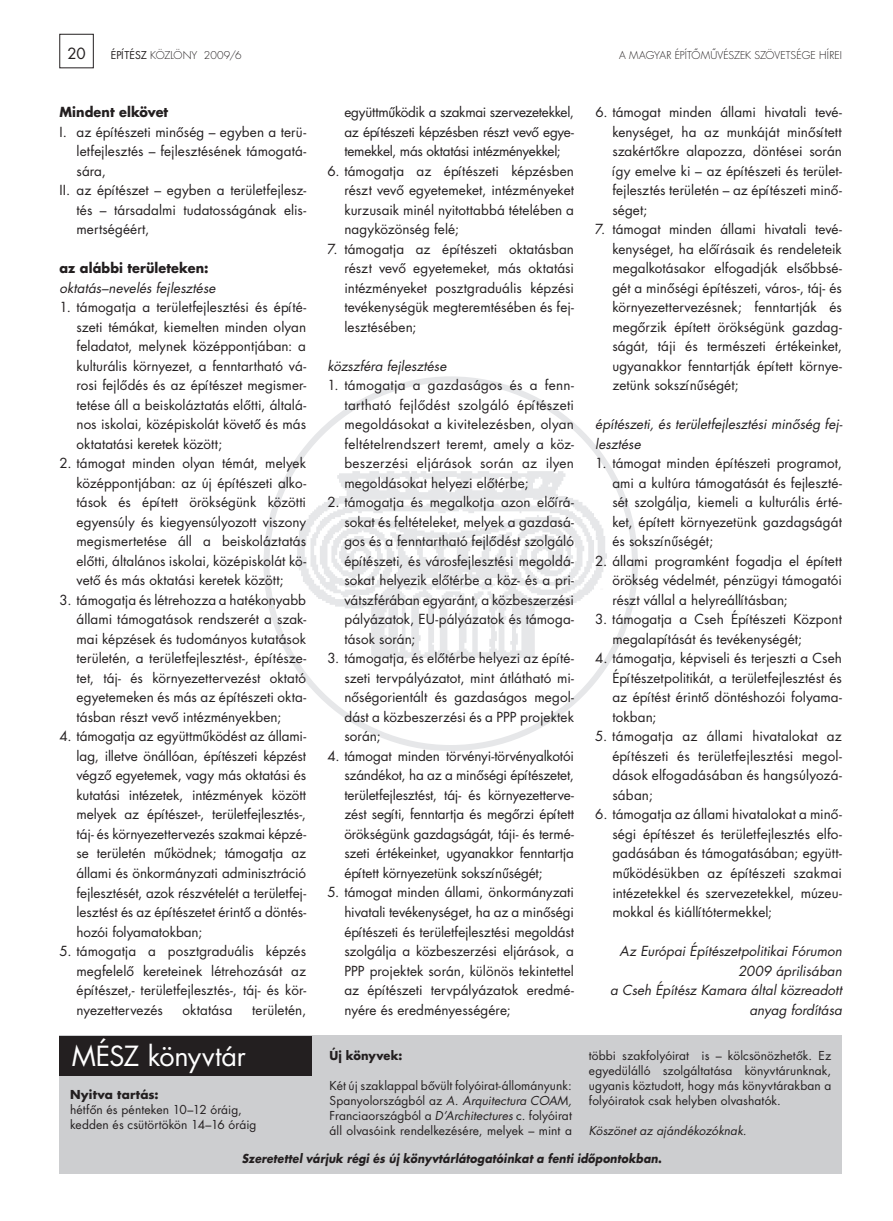
<style>
.page{position:relative;width:893px;height:1221px;background:#fff}
.page>*{position:absolute;margin:0;border:0;box-sizing:border-box;transform-origin:0 0}
.t1{font:27px "Futura Book H";color:#fff}
.t2{font:15px "Futura Book H";color:#231f20}
.t3{font:13.5px/19.5px "Futura Book H";letter-spacing:.005em;color:#231f20;text-align:justify}
.t4{font:13.5px/19.5px "Futura Book Oblique H";letter-spacing:.005em;color:#231f20}
.t5{font:13.5px "Futura Bold H";letter-spacing:.005em;color:#231f20;scale:.95 1}
.t6{font:12px/15px "Futura Book H";letter-spacing:.01em;color:#231f20}
.t7{font:12px "Futura Bold Oblique H";letter-spacing:.01em;color:#231f20;scale:.9 1}
.t8{font:12px "Futura Book Oblique H";letter-spacing:.005em;color:#231f20}
.t9{font:12px "Futura Bold H";letter-spacing:.015em;color:#231f20}
.t10{font:12px "Futura Bold H";letter-spacing:.015em;color:#231f20;scale:.95 1}
.t11{font:10.5px "Futura Light H";letter-spacing:.01em;color:#231f20}
.s1{font-family:"Futura Book H"}
.s2{font-family:"Futura Book Oblique H"}
</style>
<div class="page">
<img style="left:291px;top:458px;width:319px;height:211px">
<div style="left:60px;top:34px;width:34px;height:34px;border:1px solid #231f20"></div>
<div style="left:60px;top:1035px;width:782px;height:138px;background:#cdced0"></div>
<div style="left:60px;top:1035px;width:252px;height:40px;background:#231f20"></div>
<p class="t2" style="left:67px;top:43px;width:20px">20</p>
<p class="t11" style="left:111px;top:48px;width:132px"><span class="s1">Építész</span> KÖZLÖNY 2009/6</p>
<p class="t5" style="left:60px;top:103px;width:116px">Mindent elkövet</p>
<p class="t3" style="left:60px;top:122px;width:248px">I. az építészeti minôség – egyben a terü-</p>
<p class="t3" style="left:77px;top:141px;width:231px">letfejlesztés – fejlesztésének támogatá-</p>
<p class="t3" style="left:77px;top:161px;width:31px">sára,</p>
<p class="t3" style="left:60px;top:180px;width:248px">II. az építészet – egyben a területfejlesz-</p>
<p class="t3" style="left:77px;top:200px;width:231px">tés – társadalmi tudatosságának elis-</p>
<p class="t3" style="left:77px;top:219px;width:74px">mertségéért,</p>
<p class="t5" style="left:60px;top:259px;width:158px">az alábbi területeken:</p>
<p class="t4" style="left:60px;top:278px;width:157px">oktatás–nevelés fejlesztése</p>
<p class="t3" style="left:77px;top:297px;width:231px;text-indent:-17px">1. támogatja a területfejlesztési és építé&shy;szeti témákat, kiemelten minden olyan feladatot, melynek középpontjában: a kulturális környezet, a fenntartható vá&shy;rosi fejlôdés és az építészet megismer&shy;tetése áll a beiskoláztatás elôtti, általá&shy;nos iskolai, középiskolát követô és más oktatatási keretek között;</p>
<p class="t3" style="left:77px;top:453px;width:231px;text-indent:-17px">2. támogat minden olyan témát, melyek középpontjában: az új építészeti alko&shy;tások és épített örökségünk közötti egyensúly és kiegyensúlyozott viszony megismertetése áll a beiskoláztatás elôtti, általános iskolai, középiskolát kö&shy;vetô és más oktatási keretek között;</p>
<p class="t3" style="left:77px;top:590px;width:231px;text-indent:-17px">3. támogatja és létrehozza a hatékonyabb állami támogatások rendszerét a szak&shy;mai képzések és tudományos kutatások területén, a területfejlesztést-, építésze&shy;tet, táj- és környezettervezést oktató egyetemeken és más az építészeti okta&shy;tásban részt vevô intézményekben;</p>
<p class="t3" style="left:77px;top:726px;width:231px;text-indent:-17px">4. támogatja az együttmûködést az állami&shy;lag, illetve önállóan, építészeti képzést végzô egyetemek, vagy más oktatási és kutatási intézetek, intézmények között melyek az építészet-, területfejlesztés-, táj- és környezettervezés szakmai képzé&shy;se területén mûködnek; támogatja az állami és önkormányzati adminisztráció fejlesztését, azok részvételét a területfej&shy;lesztést és az építészetet érintô a döntés&shy;hozói folyamatokban;</p>
<p class="t3" style="left:77px;top:941px;width:231px;text-indent:-17px">5. támogatja a posztgraduális képzés meg-fe-lelô kereteinek létrehozását az épí-té-szet,- területfejlesztés-, táj- és kör&shy;nye-zet-ter-vezés</p>
<p class="t3" style="left:183px;top:999px;width:51px">oktatása</p>
<p class="t3" style="left:252px;top:999px;width:55px">területén,</p>
<h1 class="t1" style="left:72px;top:1037px;width:176px">MÉSZ könyvtár</h1>
<p class="t9" style="left:70px;top:1086px;width:90px">Nyitva tartás:</p>
<p class="t6" style="left:70px;top:1102px;width:188px">hétfôn és pénteken 10–12 óráig, kedden és csütörtökön 14–16 óráig</p>
<p class="t11" style="left:619px;top:48px;width:20px">A MAG</p>
<p class="t11" style="left:654px;top:48px;width:128px">YAR ÉPÍTÔMÛVÉSZEK SZÖVETSÉGE</p>
<p class="t11" style="left:819px;top:48px;width:20px">HÍREI</p>
<p class="t3" style="left:344px;top:102px;width:231px">együtt-mûködik a szakmai szervezetekkel, az építészeti képzésben részt vevô egye&shy;temekkel, más oktatási intézményekkel;</p>
<p class="t3" style="left:344px;top:161px;width:231px;text-indent:-17px">6. támogatja az építészeti képzésben részt vevô egyetemeket, intézményeket kurzusaik minél nyitottabbá tételében a nagyközönség felé;</p>
<p class="t3" style="left:344px;top:239px;width:231px;text-indent:-17px">7. támogatja az építészeti oktatásban részt vevô egyetemeket, más oktatási intézményeket posztgraduális képzési tevékenységük megteremtésében és fej&shy;lesztésében;</p>
<p class="t4" style="left:327px;top:356px;width:120px">közszféra fejlesztése</p>
<p class="t3" style="left:344px;top:375px;width:231px;text-indent:-17px">1. támogatja a gazdaságos és a fenn&shy;tartható fejlôdést szolgáló építészeti meg-oldásokat a kivitelezésben, olyan feltételrendszert teremt, amely a köz&shy;beszerzési eljárások során az ilyen megoldásokat helyezi elôtérbe;</p>
<p class="t3" style="left:344px;top:492px;width:231px;text-indent:-17px">2. támogatja és megalkotja azon elôírá&shy;sokat és feltételeket, melyek a gazdasá&shy;gos és a fenntartható fejlôdést szolgáló építészeti, és városfejlesztési megoldá&shy;sokat helyezik elôtérbe a köz- és a pri&shy;vátszférában egyaránt, a közbeszerzési pályázatok, EU-pályázatok és támoga&shy;tások során;</p>
<p class="t3" style="left:344px;top:648px;width:231px;text-indent:-17px">3. támogatja, és elôtérbe helyezi az építé&shy;szeti tervpályázatot, mint átlátható mi&shy;nô-ségorientált és gazdaságos megol&shy;dást a közbeszerzési és a PPP</p>
<p class="t3" style="left:520px;top:707px;width:55px">projektek</p>
<p class="t3" style="left:344px;top:726px;width:38px">során;</p>
<p class="t3" style="left:344px;top:746px;width:231px;text-indent:-17px">4. támogat minden törvényi-törvényalkotói szándékot, ha az a minôségi építészetet, területfejlesztést, táj- és környezetterve&shy;zést segíti, fenntartja és megôrzi épített örökségünk gazdagságát, táji- és termé&shy;szeti értékeinket, ugyanakkor fenntartja épített környezetünk sok-szí-nû-sé-gét;</p>
<p class="t3" style="left:344px;top:882px;width:231px;text-indent:-17px">5. támogat minden állami, önkormányzati hivatali tevékenységet, ha az a minôségi építészeti és területfejlesztési megoldást szolgálja a közbeszerzési el- járások, a PPP</p>
<p class="t3" style="left:344px;top:960px;width:231px;text-indent:25px">projektek során, különös tekintettel az építészeti tervpályázatok eredmé&shy;nyére és eredményességére;</p>
<p class="t10" style="left:330px;top:1047px;width:78px">Új könyvek:</p>
<p class="t6" style="left:330px;top:1077px;width:244px">Két új szaklappal bôvült folyóirat-állományunk:</p>
<p class="t8" style="left:330px;top:1092px;width:244px"><span class="s1">Spanyolországból az</span> A. Arquitectura COAM,</p>
<p class="t6" style="left:330px;top:1107px;width:244px">Franciaországból a <span class="s2">D’Architectures</span> c. folyóirat áll olvasóink rendelkezésére, melyek – mint a</p>
<p class="t3" style="left:612px;top:102px;width:231px;text-indent:-17px">6. támogat minden állami hivatali tevé&shy;kenységet, ha az munkáját minôsített szakértôkre alapozza, döntései során így emelve ki – az építészeti és terület&shy;fejlesztés területén – az építészeti minô&shy;séget;</p>
<p class="t3" style="left:612px;top:219px;width:231px;text-indent:-17px">7. támogat minden állami hivatali tevé&shy;kenységet, ha elôírásaik és rendeleteik megalkotásakor elfogadják elsôbbsé&shy;gét a minôségi építészeti, város-, táj- és környezettervezésnek; fenntartják és megôrzik épített örökségünk gazdag&shy;ságát, táji és természeti értékeinket, ugyanakkor fenntartják épített környe&shy;zetünk sokszínûségét;</p>
<p class="t4" style="left:595px;top:414px;width:249px">építészeti, és területfejlesztési minôség fej&shy;lesztése</p>
<p class="t3" style="left:612px;top:453px;width:231px;text-indent:-17px">1. támogat minden építészeti programot, ami a kultúra támogatását és fejleszté&shy;sét szolgálja, kiemeli a kulturális érté&shy;ket, épített környezetünk gazdagságát és sokszínûségét;</p>
<p class="t3" style="left:612px;top:551px;width:231px;text-indent:-17px">2. állami programként fogadja el épített örökség védelmét, pénzügyi támogatói részt vállal a helyreállításban;</p>
<p class="t3" style="left:612px;top:609px;width:231px;text-indent:-17px">3. támogatja a Cseh Építészeti Központ megalapítását és tevékenységét;</p>
<p class="t3" style="left:612px;top:648px;width:231px;text-indent:-17px">4. támogatja, képviseli és terjeszti a Cseh Építészetpolitikát, a területfejlesztést és az építést érintô döntéshozói folyama&shy;tokban;</p>
<p class="t3" style="left:612px;top:726px;width:231px;text-indent:-17px">5. támogatja az állami hivatalokat az építészeti és területfejlesztési megol&shy;dások elfogadásában és hangsúlyozá&shy;sában;</p>
<p class="t3" style="left:612px;top:804px;width:231px;text-indent:-17px">6. támogatja az állami hivatalokat a minô&shy;ségi építészet és területfejlesztés elfo&shy;gadásában és támogatásában; együt-t&shy;mûködésükben az építészeti szakmai intézetekkel és szervezetekkel, múzeu&shy;mokkal és kiállítótermekkel;</p>
<p class="t4" style="left:610px;top:941px;width:233px;text-align:right">Az Európai Építészetpolitikai Fórumon<br>2009 áprilisában<br>a Cseh Építész Kamara által közreadott anyag fordítása</p>
<p class="t6" style="left:589px;top:1047px;width:244px;text-align:justify">többi szakfolyóirat is – kölcsönözhetôk. Ez egyedülálló szolgáltatása könyvtárunknak, ugyanis köztudott, hogy más könyvtárakban a folyóiratok csak helyben olvashatók.</p>
<p class="t8" style="left:589px;top:1122px;width:159px">Köszönet az ajándékozóknak.</p>
<p class="t7" style="left:242px;top:1149px;width:468px">Szeretettel vár-juk régi és új könyvtár-lát-o-ga-tóinkat a fen- ti idôpontokban.</p>
</div>
